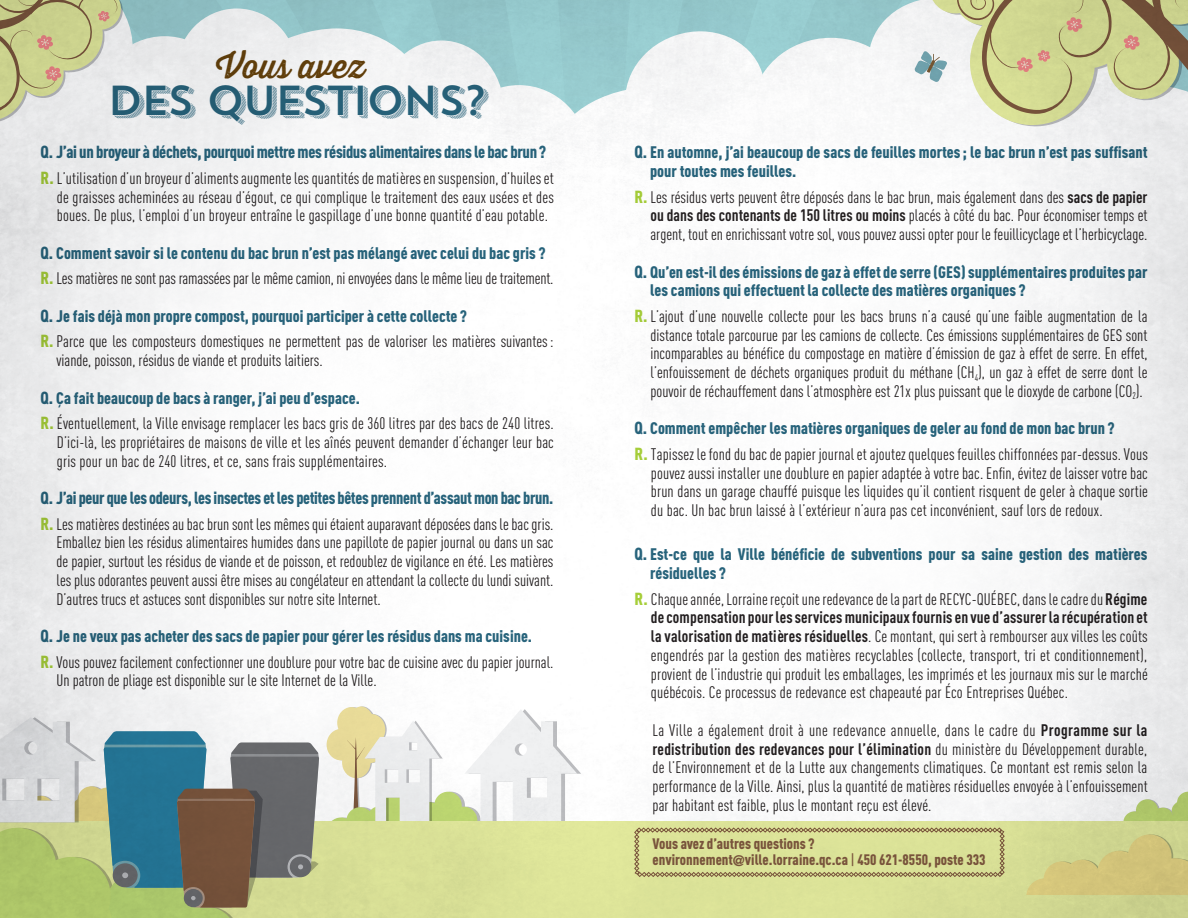
<style>
.page{position:relative;width:1188px;height:918px;background:#fff}
.page>*{position:absolute;margin:0;border:0;box-sizing:border-box;transform-origin:0 0}
.t1{font:41.85px "Trend Sans Four";letter-spacing:-.085em;color:#28647c}
.t2{font:33.75px "Thirsty Rough Reg";color:#66420c}
.t3{font:900 17.25px "DIN Cond";letter-spacing:-.02em;color:#28647c}
.t4{font:16.5px/18.8px "DIN Cond";color:#231f20;text-align:justify}
.t5{font:900 16.5px/18.8px "DIN Cond";color:#28647c}
.t6{font:900 15px/16.5px "DIN Cond";color:#7d573e}
.s1{font-weight:900;font-size:17.25px;color:#a6ce39}
.s2{font-weight:900;font-size:17.25px;color:#28647c}
.s3{font-weight:900;color:#28647c}
.s4{font-size:17.25px}
.s5{font-weight:700}
.s6{font-family:"Helvetica Neue LT Std";font-weight:800;font-stretch:condensed}
.s7{font-weight:500}
</style>
<div class="page">
<img style="left:0;top:0;width:1188px;height:918px">
<h2 class="t2" style="left:216px;top:41px;width:150px">Vous avez</h2>
<h1 class="t1" style="left:107px;top:74px;width:382px">DES QUESTIONS?</h1>
<p class="t3" style="left:40px;top:141px;width:507px">Q. J’ai un broyeur à déchets, pourquoi mettre mes résidus alimentaires dans le bac brun?</p>
<p class="t4" style="left:57px;top:169px;width:498px;text-indent:-16px"><span class="s1">R.</span> L’utilisation d’un broyeur d’aliments augmente les quantités de matières en suspension, d’huiles et de graisses acheminées au réseau d’égout, ce qui complique le traitement des eaux usées et des boues. De plus, l’emploi d’un broyeur entraîne le gaspillage d’une bonne quantité d’eau potable.</p>
<p class="t4" style="left:40px;top:240px;width:515px;line-height:25.5px"><span class="s2">Q.</span> <span class="s3">Comment savoir si le contenu du bac brun n’est pas mélangé avec celui du bac gris ?<br></span><span class="s1">R.</span> Les matières ne sont pas ramassées par le même camion, ni envoyées dans le même lieu de traitement.</p>
<p class="t4" style="left:40px;top:303px;width:515px;line-height:25.5px"><span class="s2">Q.</span> <span class="s3">Je fais déjà mon propre compost, pourquoi participer à cette collecte ?<br></span><span class="s1">R.</span> Parce que les composteurs domestiques ne permettent pas de valoriser les matières suivantes:</p>
<p class="t4" style="left:57px;top:351px;width:268px">viande, poisson, résidus de viande et produits laitiers.</p>
<p class="t4" style="left:40px;top:385px;width:515px;line-height:25.5px"><span class="s2">Q.</span> <span class="s3">Ça fait beaucoup de bacs à ranger, j’ai peu d’espace.<br></span><span class="s1">R.</span> Éventuellement, la Ville envisage remplacer les bacs gris de 360 litres par des bacs de 240 litres.</p>
<p class="t4" style="left:57px;top:433px;width:498px">D’ici-là, les propriétaires de maisons de ville et les aînés peuvent demander d’échanger leur bac gris pour un bac de 240 litres, et ce, sans frais supplémentaires.</p>
<p class="t3" style="left:40px;top:487px;width:514px">Q. J’ai peur que les odeurs, les insectes et les petites bêtes prennent d’assaut mon bac brun.</p>
<p class="t4" style="left:57px;top:514px;width:498px;text-indent:-16px"><span class="s1">R.</span> Les matières destinées au bac brun sont les mêmes qui étaient auparavant déposées dans le bac gris.<br>Emballez bien les résidus alimentaires humides dans une papillote de papier journal ou dans un sac de papier, surtout les résidus de viande et de poisson, et redoublez de vigilance en été. Les matières les plus odorantes peuvent aussi être mises au congélateur en attendant la collecte du lundi suivant.<br>D’autres trucs et astuces sont disponibles sur notre site Internet.</p>
<p class="t4" style="left:40px;top:623px;width:515px;line-height:25.5px"><span class="s2">Q.</span> <span class="s3">Je ne veux pas acheter des sacs de papier pour gérer les résidus dans ma cuisine.<br></span><span class="s1">R.</span> Vous pouvez facilement confectionner une doublure pour votre bac de cuisine avec du papier journal.</p>
<p class="t4" style="left:57px;top:671px;width:322px">Un patron de pliage est disponible sur le site Internet de la Ville.</p>
<p class="t5" style="left:650px;top:143px;width:499px;text-indent:-16px"><span class="s4">Q.</span> En automne, j’ai beaucoup de sacs de feuilles mortes ; le bac brun n’est pas suffisant pour toutes mes feuilles.</p>
<p class="t4" style="left:651px;top:187px;width:498px;text-indent:-16px"><span class="s1">R.</span> Les résidus verts peuvent être déposés dans le bac brun, mais également dans des <span class="s5">sacs de papier ou dans des contenants de 150 litres ou moins</span> placés à côté du bac. Pour économiser temps et argent, tout en enrichissant votre sol, vous pouvez aussi opter pour le feuillicyclage et l’herbicyclage.</p>
<p class="t5" style="left:650px;top:262px;width:499px;text-indent:-16px"><span class="s4">Q.</span> Qu’en est-il des émissions de gaz à effet de serre (GES) supplémentaires produites par les camions qui effectuent la collecte des matières organiques ?</p>
<p class="t4" style="left:651px;top:307px;width:499px;text-indent:-16px"><span class="s1">R.</span> L’ajout d’une nouvelle collecte pour les bacs bruns n’a causé qu’une faible augmentation de la distance totale parcourue par les camions de collecte. Ces émissions supplémentaires de GES sont incomparables au bénéfice du compostage en matière d’émission de gaz à effet de serre. En effet, l’enfouissement de déchets organiques produit du méthane (CH<sub>4</sub>), un gaz à effet de serre dont le pouvoir de réchauffement dans l’atmosphère est 21x plus puissant que le dioxyde de carbone (CO<sub>2</sub>).</p>
<p class="t4" style="left:634px;top:416px;width:515px;line-height:25.5px"><span class="s2">Q.</span> <span class="s3">Comment empêcher les matières organiques de geler au fond de mon bac brun ?<br></span><span class="s1">R.</span> Tapissez le fond du bac de papier journal et ajoutez quelques feuilles chiffonnées par-dessus. Vous</p>
<p class="t4" style="left:651px;top:463px;width:498px">pouvez aussi installer une doublure en papier adaptée à votre bac. Enfin, évitez de laisser votre bac brun dans un garage chauffé puisque les liquides qu’il contient risquent de geler à chaque sortie du bac. Un bac brun laissé à l’extérieur n’aura pas cet inconvénient, sauf lors de redoux.</p>
<p class="t5" style="left:650px;top:545px;width:499px;text-indent:-16px"><span class="s4">Q.</span> Est-ce que la Ville bénéficie de subventions pour sa saine gestion des matières résiduelles ?</p>
<p class="t4" style="left:651px;top:589px;width:498px;text-indent:-16px"><span class="s1">R.</span> Chaque année, Lorraine reçoit une redevance de la part de RECYC-QUÉBEC, dans le cadre du <span class="s5">Régime de compensation pour les services municipaux fournis en vue d’assurer la récupération et la valorisation de matières résiduelles</span>. Ce montant, qui sert à rembourser aux villes les coûts engendrés par la gestion des matières recyclables (collecte, transport, tri et conditionnement), provient de l’industrie qui produit les emballages, les imprimés et les journaux mis sur le marché québécois. Ce processus de redevance est chapeauté par Éco Entreprises Québec.</p>
<p class="t4" style="left:652px;top:721px;width:497px">La Ville a également droit à une redevance annuelle, dans le cadre du <span class="s5">Programme sur la redistribution des redevances pour l’élimination</span> du ministère du Développement durable, de l’Environnement et de la Lutte aux changements climatiques. Ce montant est remis selon la performance de la Ville. Ainsi, plus la quantité de matières résiduelles envoyée à l’enfouissement par habitant est faible, plus le montant reçu est élevé.</p>
<p class="t6" style="left:653px;top:835px;width:334px">Vous avez d’autres questions ? environnement<span class="s6">@</span>ville.lorraine.qc.ca <span class="s7">|</span> 450 621-8550, poste 333</p>
</div>
